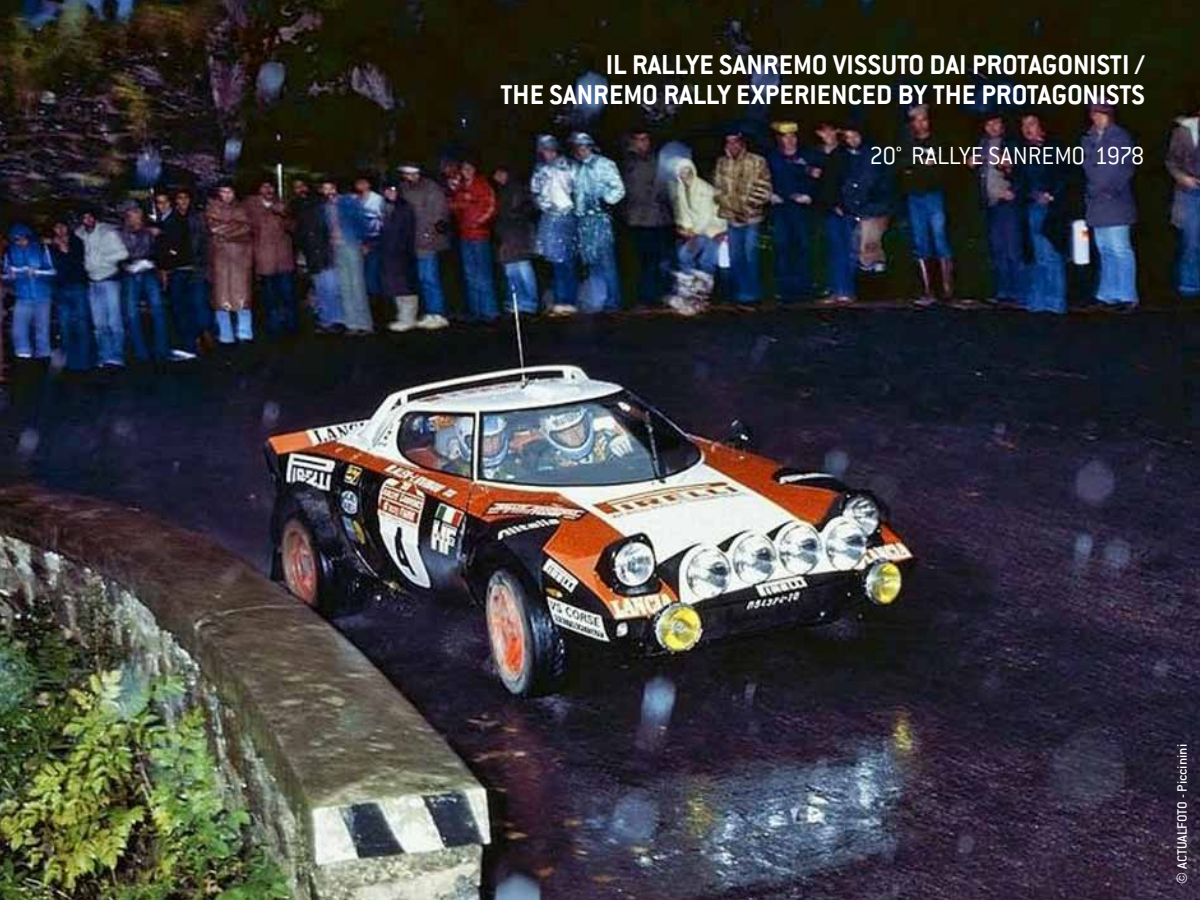
<style>
.page{position:relative;width:1200px;height:900px;background:#fff}
.page>*{position:absolute;margin:0;border:0;box-sizing:border-box;transform-origin:0 0}
.t1{font:700 30px "Conduit ITC";color:#fff}
.t2{font:300 27px "Conduit ITC";color:#fff}
.t3{font:15px "Conduit ITC";letter-spacing:-.01em;color:#fff}
</style>
<div class="page">
<img style="left:0;top:0;width:1200px;height:900px">
<svg style="left:1176px;top:873px;width:11px;height:11px"></svg>
<p class="t1" style="left:606px;top:47px;width:41px">IL RALL</p>
<p class="t1" style="left:686px;top:47px;width:460px">YE SANREMO VISSUTO DAI PROTAGONISTI /</p>
<p class="t1" style="left:501px;top:77px;width:178px">THE SANREMO RALL</p>
<p class="t1" style="left:717px;top:77px;width:429px">Y EXPERI ENCED BY THE PROTAGONISTS</p>
<p class="t2" style="left:869px;top:141px;width:277px">20° RALLYE SANREMO 1978</p>
<p class="t3" style="left:1174px;top:869px;width:126px;rotate:-90deg">ACTUALFOTO - Piccinini</p>
</div>
